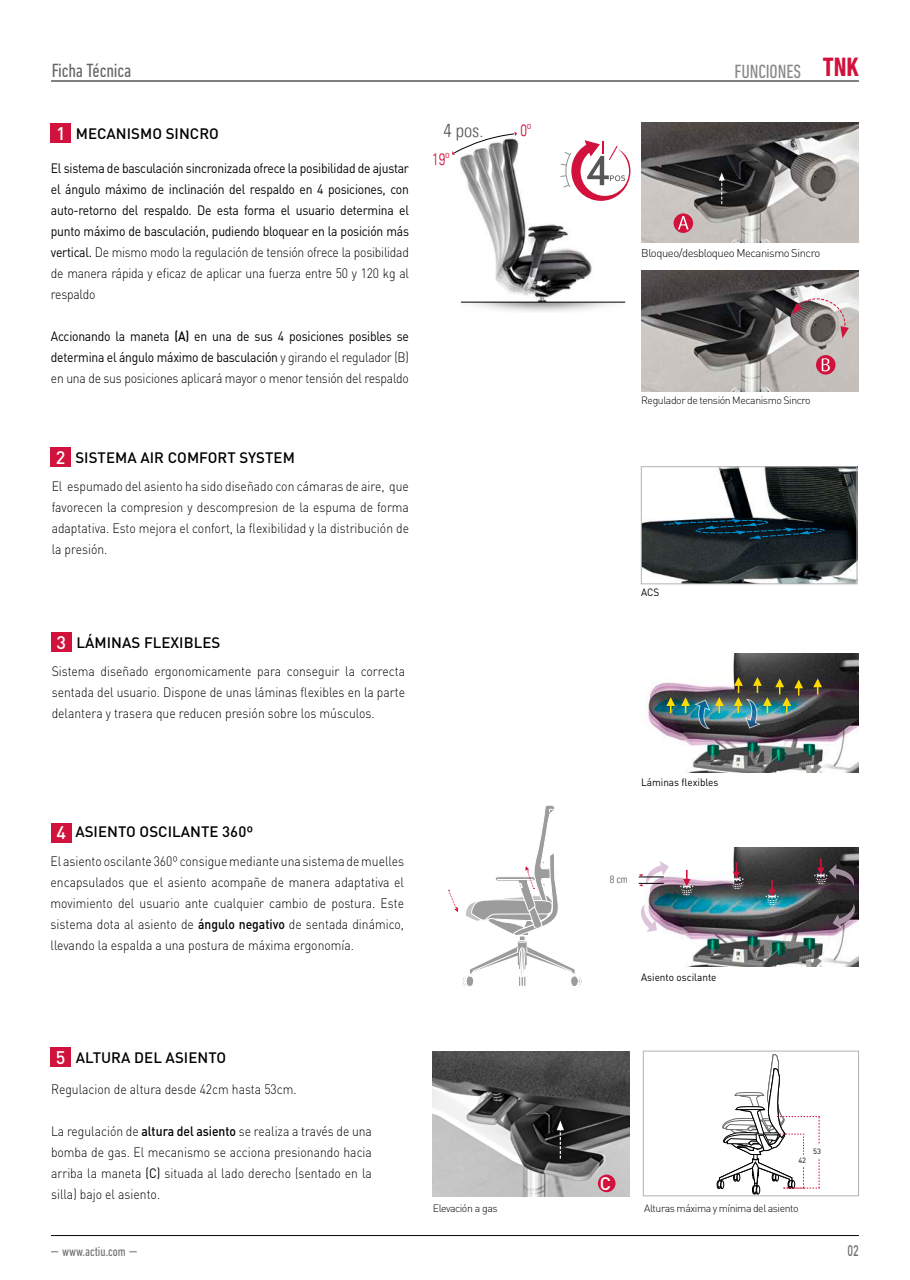
<style>
.page{position:relative;width:910px;height:1280px;background:#fff}
.page>*{position:absolute;margin:0;border:0;box-sizing:border-box;transform-origin:0 0}
.t1{font:700 condensed 27px "DIN Next LT Pro";color:#d1123c}
.t2{font:condensed 19.5px "DIN Next LT Pro";letter-spacing:-.005em;color:#000}
.t3{font:condensed 19.5px "DIN Next LT Pro";letter-spacing:-.005em;color:#878786}
.t4{font:18.6px "Univers Com 47 Light Cond";color:#565655}
.t5{font:500 18px "DIN Pro";color:#fff}
.t6{font:16.5px "Univers Com 47 Light Cond";color:#d1123c;scale:.9 1}
.t7{font:500 15.15px "DIN Pro";color:#6e6e6e;scale:.7 1}
.t8{font:500 15px "DIN Pro";letter-spacing:.005em;color:#000}
.t9{font:300 13.5px/21px "DIN Pro";color:#000;text-align:justify;scale:.9 1}
.t10{font:13.5px/21px "DIN Pro";letter-spacing:-.02em;color:#000;text-align:justify;scale:.9 1}
.t11{font:condensed 13.5px "DIN Next LT Pro";color:#6e6e6e}
.t12{font:300 11.25px "DIN Pro";letter-spacing:-.04em;color:#000}
.t13{font:300 10.5px "DIN Pro";letter-spacing:-.04em;color:#000}
.t14{font:10.5px "DIN Pro";color:#000;scale:.95 1}
.t15{font:10.5px "Univers Com 47 Light Cond";color:#565655}
.t16{font:7.5px "DIN Pro";color:#000}
.s1{font-size:18px;color:#fff}
.s2{font-weight:300}
.s3{font-weight:500}
.s4{font-weight:400}
</style>
<div class="page">
<hr style="left:51px;top:81px;width:808px;height:1px;background:#000">
<hr style="left:51px;top:1235px;width:808px;height:1px;background:#000">
<img style="left:642px;top:271px;width:217px;height:120px">
<img style="left:433px;top:1051px;width:196px;height:145px">
<svg style="left:557px;top:1120px;width:7px;height:38px"></svg>
<img style="left:646px;top:654px;width:213px;height:119px">
<img style="left:643px;top:847px;width:216px;height:119px">
<svg style="left:641px;top:904px;width:16px;height:28px"></svg>
<svg style="left:833px;top:904px;width:23px;height:25px"></svg>
<img style="left:642px;top:123px;width:217px;height:120px">
<svg style="left:719px;top:172px;width:6px;height:32px"></svg>
<svg style="left:674px;top:213px;width:19px;height:20px"></svg>
<svg style="left:678px;top:216px;width:11px;height:13px"></svg>
<svg style="left:816px;top:355px;width:19px;height:20px"></svg>
<svg style="left:822px;top:358px;width:8px;height:13px"></svg>
<div style="left:643px;top:1051px;width:216px;height:145px;border:1px solid #b2b2b2"></div>
<div style="left:598px;top:1174px;width:17px;height:18px;background:#d1123c;border-radius:50%"></div>
<svg style="left:717px;top:1050px;width:103px;height:144px"></svg>
<img style="left:643px;top:469px;width:212px;height:113px">
<div style="left:641px;top:467px;width:216px;height:117px;border:1px solid #b2b2b2"></div>
<img style="left:665px;top:697px;width:60px;height:33px">
<img style="left:733px;top:677px;width:71px;height:52px">
<svg style="left:812px;top:678px;width:11px;height:16px"></svg>
<svg style="left:680px;top:870px;width:13px;height:25px"></svg>
<svg style="left:730px;top:862px;width:14px;height:27px"></svg>
<svg style="left:766px;top:880px;width:12px;height:25px"></svg>
<svg style="left:814px;top:858px;width:40px;height:28px"></svg>
<svg style="left:663px;top:518px;width:162px;height:22px;background:#142b38"></svg>
<svg style="left:792px;top:287px;width:58px;height:51px"></svg>
<svg style="left:639px;top:861px;width:30px;height:25px"></svg>
<img style="left:461px;top:141px;width:158px;height:161px">
<svg style="left:452px;top:131px;width:65px;height:24px"></svg>
<svg style="left:560px;top:140px;width:70px;height:61px"></svg>
<hr style="left:461px;top:302px;width:164px;height:1px;background:#000">
<div style="left:51px;top:124px;width:20px;height:19px;background:#d1123c"></div>
<svg style="left:448px;top:805px;width:134px;height:182px"></svg>
<div style="left:51px;top:447px;width:20px;height:20px;background:#d1123c"></div>
<div style="left:51px;top:632px;width:21px;height:20px;background:#d1123c"></div>
<div style="left:51px;top:823px;width:21px;height:19px;background:#d1123c"></div>
<div style="left:51px;top:1047px;width:20px;height:19px;background:#d1123c"></div>
<h2 class="t2" style="left:51px;top:59px;width:82px">Ficha Técnica</h2>
<h2 class="t3" style="left:734px;top:60px;width:68px">FUNCIONES</h2>
<h1 class="t1" style="left:823px;top:51px;width:38px">TNK</h1>
<p class="t8" style="left:56px;top:123px;width:164px"><span class="s1">1</span> MECANISMO SINCRO</p>
<p class="t10" style="left:51px;top:157px;width:399px">El sistema de basculación sincronizada ofrece la posibilidad de ajustar el ángulo máximo de inclinación del respaldo en 4 posiciones, con auto-retorno del respaldo. De esta forma el usuario determina el punto máximo de basculación, pudiendo bloquear en la posición más vertical. <span class="s2">De mismo modo la regulación de tensión ofrece la posibilidad de manera rápida y eficaz de aplicar una fuerza entre 50 y 120 kg al respaldo</span></p>
<p class="t10" style="left:51px;top:325px;width:399px">Accionando la maneta <span class="s3">(A)</span> en una de sus 4 posiciones posibles se determina el ángulo máximo de basculación <span class="s2">y girando el regulador (B) en una de sus posiciones aplicará mayor o menor tensión del respaldo</span></p>
<h3 class="t4" style="left:444px;top:119px;width:41px">4 pos.</h3>
<p class="t6" style="left:520px;top:120px;width:13px">0º</p>
<p class="t6" style="left:432px;top:150px;width:21px">19º</p>
<h3 class="t5" style="left:56px;top:445px;width:11px">2</h3>
<p class="t8" style="left:75px;top:447px;width:221px">SISTEMA AIR COMFORT SYSTEM</p>
<p class="t9" style="left:52px;top:475px;width:398px">El espumado del asiento ha sido diseñado con cámaras de aire, que favorecen la compresion y descompresion de la espuma de forma adaptativa. Esto mejora el confort, la flexibilidad y la distribución de la presión.</p>
<h3 class="t5" style="left:56px;top:630px;width:11px">3</h3>
<p class="t8" style="left:76px;top:633px;width:145px">LÁMINAS FLEXIBLES</p>
<p class="t9" style="left:52px;top:660px;width:394px">Sistema diseñado ergonomicamente para conseguir la correcta sentada del usuario. Dispone de unas láminas flexibles en la parte delantera y trasera que reducen presión sobre los músculos.</p>
<h3 class="t5" style="left:56px;top:821px;width:11px">4</h3>
<p class="t8" style="left:75px;top:821px;width:179px">ASIENTO OSCILANTE 360º</p>
<p class="t9" style="left:51px;top:850px;width:394px">El asiento oscilante 360º consigue mediante una sistema de muelles encapsulados que el asiento acompañe de manera adaptativa el movimiento del usuario ante cualquier cambio de postura. Este sistema dota al asiento de <span class="s3">ángulo negativo</span> de sentada dinámico, llevando la espalda a una postura de máxima ergonomía.</p>
<p class="t12" style="left:641px;top:245px;width:181px">Bloqueo/desbloqueo Mecanismo Sincro</p>
<p class="t13" style="left:641px;top:393px;width:171px">Regulador de tensión Mecanismo Sincro</p>
<p class="t14" style="left:641px;top:585px;width:21px">ACS</p>
<p class="t14" style="left:641px;top:775px;width:83px">Láminas flexibles</p>
<p class="t15" style="left:610px;top:873px;width:19px">8 cm</p>
<p class="t14" style="left:641px;top:970px;width:81px">Asiento oscilante</p>
<h3 class="t5" style="left:56px;top:1045px;width:11px">5</h3>
<p class="t8" style="left:76px;top:1047px;width:152px">ALTURA DEL ASIENTO</p>
<p class="t9" style="left:51px;top:1078px;width:274px">Regulacion de altura desde 42cm hasta 53cm.</p>
<p class="t9" style="left:51px;top:1120px;width:358px">La regulación de <span class="s3">altura del asiento</span> se realiza a través de una bomba de gas. El mecanismo se acciona presionando hacia arriba la maneta <span class="s4">(C)</span> situada al lado derecho (sentado en la silla) bajo el asiento.</p>
<p class="t16" style="left:813px;top:1146px;width:9px">53</p>
<h3 class="t5" style="left:600px;top:1171px;width:13px">C</h3>
<p class="t16" style="left:798px;top:1155px;width:9px">42</p>
<p class="t13" style="left:433px;top:1201px;width:66px">Elevación a gas</p>
<p class="t13" style="left:644px;top:1201px;width:156px">Alturas máxima y mínima del asiento</p>
<p class="t11" style="left:62px;top:1243px;width:65px">www.actiu.com</p>
<p class="t7" style="left:848px;top:1240px;width:18px">02</p>
</div>
